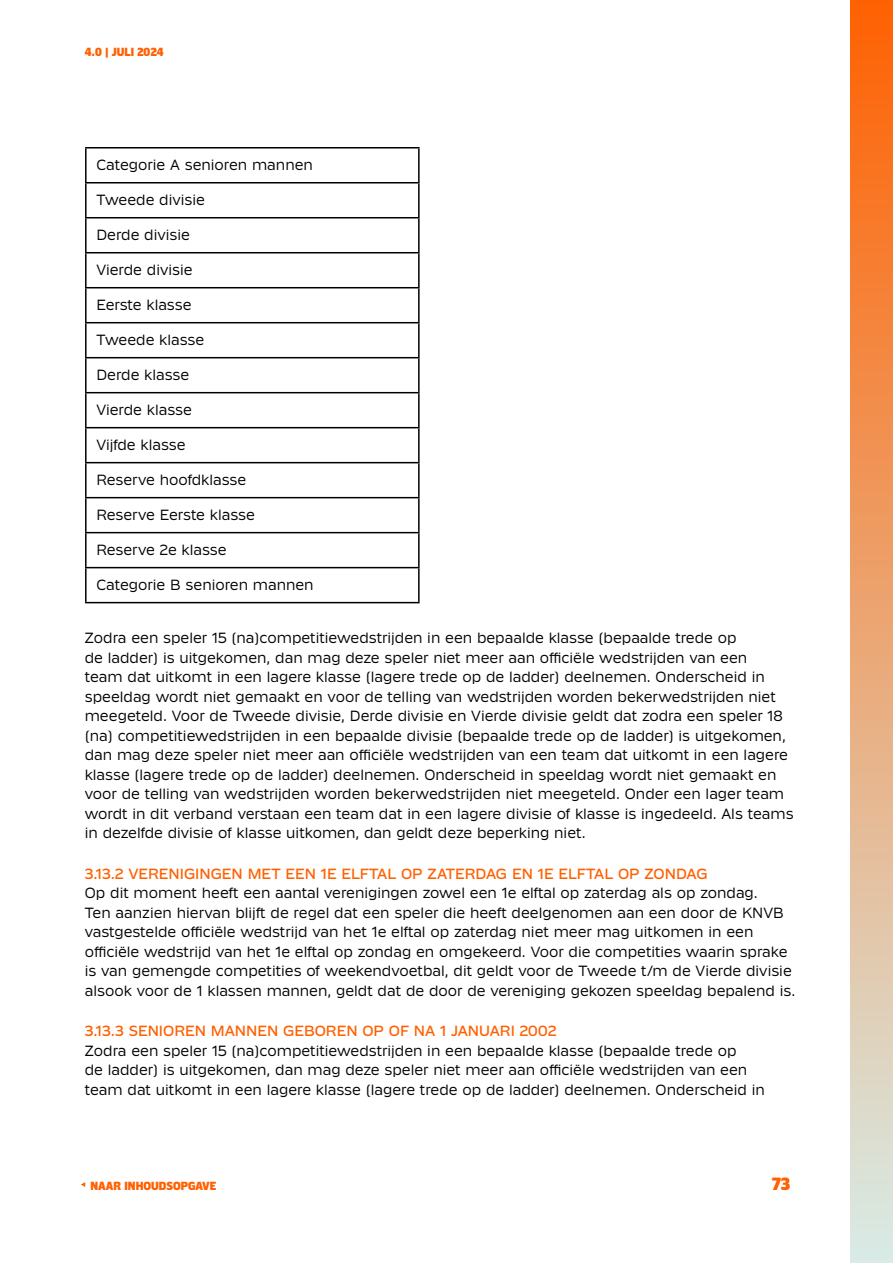
<style>
.page{position:relative;width:893px;height:1263px;background:#fff}
.page>*{position:absolute;margin:0;border:0;box-sizing:border-box;transform-origin:0 0}
.t1{font:700 18px "Klub KNVB072024";color:#ff6000}
.t2{font:15px/19.5px "Klub KNVB092024";color:#000}
.t3{font:500 15px "Klub KNVB092024";color:#ff6000}
.t4{font:700 12px "Klub KNVB072024";color:#ff6000}
</style>
<div class="page">
<svg style="left:81px;top:1182px;width:4px;height:5px"></svg>
<div style="left:850px;top:0;width:43px;height:1263px;background:linear-gradient(to bottom,#ff6101,#d8ebe6)"></div>
<hr style="left:85px;top:147px;width:335px;height:2px;background:#000">
<hr style="left:85px;top:149px;width:2px;height:33px;background:#000">
<hr style="left:418px;top:149px;width:2px;height:33px;background:#000">
<hr style="left:85px;top:182px;width:335px;height:1px;background:#000">
<hr style="left:85px;top:183px;width:2px;height:34px;background:#000">
<hr style="left:418px;top:183px;width:2px;height:34px;background:#000">
<hr style="left:85px;top:217px;width:335px;height:1px;background:#000">
<hr style="left:85px;top:218px;width:2px;height:34px;background:#000">
<hr style="left:418px;top:218px;width:2px;height:34px;background:#000">
<hr style="left:85px;top:252px;width:335px;height:1px;background:#000">
<hr style="left:85px;top:253px;width:2px;height:34px;background:#000">
<hr style="left:418px;top:253px;width:2px;height:34px;background:#000">
<hr style="left:85px;top:287px;width:335px;height:1px;background:#000">
<hr style="left:85px;top:288px;width:2px;height:34px;background:#000">
<hr style="left:418px;top:288px;width:2px;height:34px;background:#000">
<hr style="left:85px;top:322px;width:335px;height:1px;background:#000">
<hr style="left:85px;top:323px;width:2px;height:34px;background:#000">
<hr style="left:418px;top:323px;width:2px;height:34px;background:#000">
<hr style="left:85px;top:357px;width:335px;height:1px;background:#000">
<hr style="left:85px;top:358px;width:2px;height:34px;background:#000">
<hr style="left:418px;top:358px;width:2px;height:34px;background:#000">
<hr style="left:85px;top:392px;width:335px;height:1px;background:#000">
<hr style="left:85px;top:393px;width:2px;height:34px;background:#000">
<hr style="left:418px;top:393px;width:2px;height:34px;background:#000">
<hr style="left:85px;top:427px;width:335px;height:1px;background:#000">
<hr style="left:85px;top:428px;width:2px;height:34px;background:#000">
<hr style="left:418px;top:428px;width:2px;height:34px;background:#000">
<hr style="left:85px;top:462px;width:335px;height:1px;background:#000">
<hr style="left:85px;top:463px;width:2px;height:34px;background:#000">
<hr style="left:418px;top:463px;width:2px;height:34px;background:#000">
<hr style="left:85px;top:497px;width:335px;height:1px;background:#000">
<hr style="left:85px;top:498px;width:2px;height:34px;background:#000">
<hr style="left:418px;top:498px;width:2px;height:34px;background:#000">
<hr style="left:85px;top:532px;width:335px;height:1px;background:#000">
<hr style="left:85px;top:533px;width:2px;height:34px;background:#000">
<hr style="left:418px;top:533px;width:2px;height:34px;background:#000">
<hr style="left:85px;top:567px;width:335px;height:1px;background:#000">
<hr style="left:85px;top:568px;width:2px;height:34px;background:#000">
<hr style="left:418px;top:568px;width:2px;height:34px;background:#000">
<hr style="left:85px;top:602px;width:335px;height:1px;background:#000">
<p class="t4" style="left:85px;top:45px;width:80px">4.0 | JULI 2024</p>
<p class="t2" style="left:96px;top:155px;width:218px">Categorie A senioren mannen</p>
<p class="t2" style="left:96px;top:190px;width:110px">Tweede divisie</p>
<p class="t2" style="left:96px;top:225px;width:95px">Derde divisie</p>
<p class="t2" style="left:96px;top:260px;width:98px">Vierde divisie</p>
<p class="t2" style="left:96px;top:295px;width:97px">Eerste klasse</p>
<p class="t2" style="left:96px;top:330px;width:109px">Tweede klasse</p>
<p class="t2" style="left:96px;top:365px;width:94px">Derde klasse</p>
<p class="t2" style="left:96px;top:400px;width:97px">Vierde klasse</p>
<p class="t2" style="left:96px;top:435px;width:91px">Vijfde klasse</p>
<p class="t2" style="left:96px;top:470px;width:151px">Reserve hoofdklasse</p>
<p class="t2" style="left:96px;top:505px;width:160px">Reserve Eerste klasse</p>
<p class="t2" style="left:96px;top:540px;width:132px">Reserve 2e klasse</p>
<p class="t2" style="left:96px;top:575px;width:219px">Categorie B senioren mannen</p>
<p class="t2" style="left:85px;top:628px;width:710px">Zodra een speler 15 (na)competitiewedstrijden in een bepaalde klasse (bepaalde trede op<br>de ladder) is uitgekomen, dan mag deze speler niet meer aan officiële wedstrijden van een<br>team dat uitkomt in een lagere klasse (lagere trede op de ladder) deelnemen. Onderscheid in speeldag wordt niet gemaakt en voor de telling van wedstrijden worden bekerwedstrijden niet meegeteld. Voor de Tweede divisie, Derde divisie en Vierde divisie geldt dat zodra een speler 18 (na) competitiewedstrijden in een bepaalde divisie (bepaalde trede op de ladder) is uitgekomen, dan mag deze speler niet meer aan officiële wedstrijden van een team dat uitkomt in een lagere klasse (lagere trede op de ladder) deelnemen. Onderscheid in speeldag wordt niet gemaakt en voor de telling van wedstrijden worden bekerwedstrijden niet meegeteld. Onder een lager team wordt in dit verband verstaan een team dat in een lagere divisie of klasse is ingedeeld. Als teams in dezelfde divisie of klasse uitkomen, dan geldt deze beperking niet.</p>
<p class="t3" style="left:85px;top:865px;width:624px">3.13.2 VERENIGINGEN MET EEN 1E ELFTAL OP ZATERDAG EN 1E ELFTAL OP ZONDAG</p>
<p class="t2" style="left:85px;top:883px;width:712px">Op dit moment heeft een aantal verenigingen zowel een 1e elftal op zaterdag als op zondag.<br>Ten aanzien hiervan blijft de regel dat een speler die heeft deelgenomen aan een door de KNVB vastgestelde officiële wedstrijd van het 1e elftal op zaterdag niet meer mag uitkomen in een officiële wedstrijd van het 1e elftal op zondag en omgekeerd. Voor die competities waarin sprake is van gemengde competities of weekendvoetbal, dit geldt voor de Tweede t/m de Vierde divisie alsook voor de 1 klassen mannen, geldt dat de door de vereniging gekozen speeldag bepalend is.</p>
<p class="t3" style="left:85px;top:1022px;width:473px">3.13.3 SENIOREN MANNEN GEBOREN OP OF NA 1 JANUARI 2002</p>
<p class="t2" style="left:85px;top:1041px;width:681px">Zodra een speler 15 (na)competitiewedstrijden in een bepaalde klasse (bepaalde trede op<br>de ladder) is uitgekomen, dan mag deze speler niet meer aan officiële wedstrijden van een team dat uitkomt in een lagere klasse (lagere trede op de ladder) deelnemen. Onderscheid in</p>
<p class="t4" style="left:91px;top:1179px;width:127px">NAAR INHOUDSOPGAVE</p>
<p class="t1" style="left:772px;top:1173px;width:20px">73</p>
</div>
